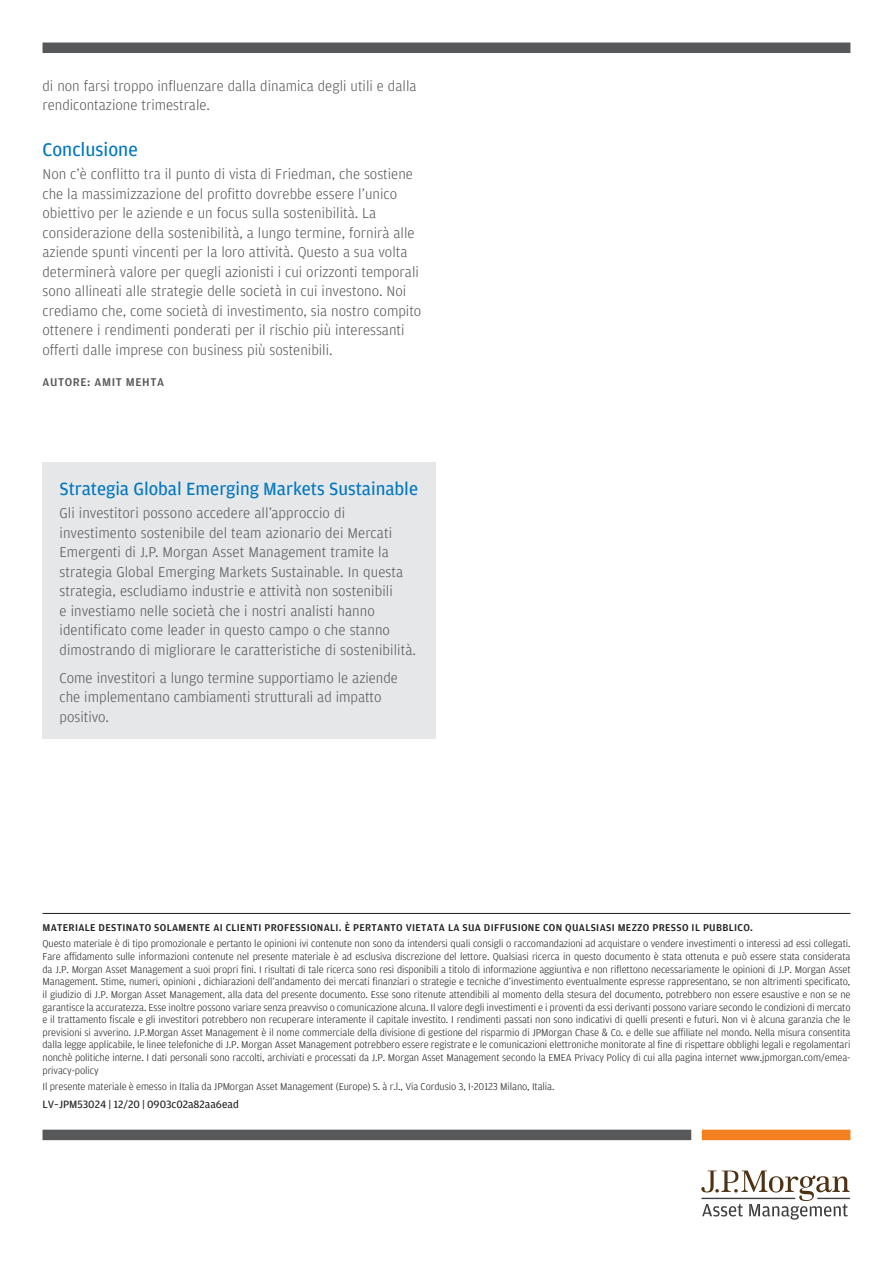
<style>
.page{position:relative;width:893px;height:1263px;background:#fff}
.page>*{position:absolute;margin:0;border:0;box-sizing:border-box;transform-origin:0 0}
.t1{font:19.5px "Amplitude";color:#0077bf}
.Sub_Head{font:18.75px "Amplitude";color:#0077bf}
.Body_Copy{font:300 15px/19.5px "Amplitude";color:#57585a}
.t2{font:500 12px "Amplitude";letter-spacing:.05em;color:#57585a}
.Product_Code_Number{font:11.25px "Amplitude";color:#231f20}
.Disclaimer{font:300 10.5px/12.6px "Amplitude";letter-spacing:-.01em;color:#231f20;text-align:justify}
.Disclaimer-2{font:500 10.5px "Amplitude";letter-spacing:.03em;color:#231f20}
</style>
<div class="page">
<div style="left:43px;top:43px;width:807px;height:10px;background:#57585a"></div>
<div style="left:43px;top:1130px;width:648px;height:10px;background:#57585a"></div>
<div style="left:702px;top:1130px;width:148px;height:10px;background:#f58021"></div>
<hr style="left:817px;top:1198px;width:33px;height:1px;background:#3e3e3f">
<svg style="left:701px;top:1170px;width:148px;height:50px"></svg>
<hr style="left:43px;top:913px;width:807px;height:1px;background:#231f20">
<div style="left:43px;top:463px;width:393px;height:276px;background:#e6e7e9"></div>
<p class="Body_Copy" style="left:43px;top:75px;width:376px">di non farsi troppo influenzare dalla dinamica degli utili e dalla rendicontazione trimestrale.</p>
<p class="t1" style="left:43px;top:137px;width:97px">Conclusione</p>
<p class="Body_Copy" style="left:43px;top:164px;width:380px">Non c’è conflitto tra il punto di vista di Friedman, che sostiene che la massimizzazione del profitto dovrebbe essere l’unico obiettivo per le aziende e un focus sulla sostenibilità. La considerazione della sostenibilità, a lungo termine, fornirà alle aziende spunti vincenti per la loro attività. Questo a sua volta determinerà valore per quegli azionisti i cui orizzonti temporali sono allineati alle strategie delle società in cui investono. Noi crediamo che, come società di investimento, sia nostro compito ottenere i rendimenti ponderati per il rischio più interessanti offerti dalle imprese con business più sostenibili.</p>
<p class="t2" style="left:43px;top:375px;width:123px">AUTORE: AMIT MEHTA</p>
<p class="Sub_Head" style="left:60px;top:477px;width:360px">Strategia Global Emerging Markets Sustainable</p>
<p class="Body_Copy" style="left:60px;top:503px;width:358px">Gli investitori possono accedere all’approccio di investimento sostenibile del team azionario dei Mercati Emergenti di J.P. Morgan Asset Management tramite la strategia Global Emerging Markets Sustainable. In questa strategia, escludiamo industrie e attività non sostenibili<br>e investiamo nelle società che i nostri analisti hanno identificato come leader in questo campo o che stanno dimostrando di migliorare le caratteristiche di sostenibilità.</p>
<p class="Body_Copy" style="left:60px;top:668px;width:340px">Come investitori a lungo termine supportiamo le aziende che implementano cambiamenti strutturali ad impatto positivo.</p>
<p class="Disclaimer-2" style="left:43px;top:920px;width:712px">MATERIALE DESTINATO SOLAMENTE AI CLIENTI PROFESSIONALI. È PERTANTO VIETATA LA SUA DIFFUSIONE CON QUALSIASI MEZZO PRESSO IL PUBBLICO.</p>
<p class="Disclaimer" style="left:43px;top:937px;width:809px">Questo materiale è di tipo promozionale e pertanto le opinioni ivi contenute non sono da intendersi quali consigli o raccomandazioni ad acquistare o vendere investimenti o interessi ad essi collegati.<br>Fare affidamento sulle informazioni contenute nel presente materiale è ad esclusiva discrezione del lettore. Qualsiasi ricerca in questo documento è stata ottenuta e può essere stata considerata da J.P. Morgan Asset Management a suoi propri fini. I risultati di tale ricerca sono resi disponibili a titolo di informazione aggiuntiva e non riflettono necessariamente le opinioni di J.P. Morgan Asset Management. Stime, numeri, opinioni , dichiarazioni dell’andamento dei mercati finanziari o strategie e tecniche d’investimento eventualmente espresse rappresentano, se non altrimenti specificato, il giudizio di J.P. Morgan Asset Management, alla data del presente documento. Esse sono ritenute attendibili al momento della stesura del documento, potrebbero non essere esaustive e non se ne garantisce la accuratezza. Esse inoltre possono variare senza preavviso o comunicazione alcuna. Il valore degli investimenti e i proventi da essi derivanti possono variare secondo le condizioni di mercato e il trattamento fiscale e gli investitori potrebbero non recuperare interamente il capitale investito. I rendimenti passati non sono indicativi di quelli presenti e futuri. Non vi è alcuna garanzia che le previsioni si avverino. J.P.Morgan Asset Management è il nome commerciale della divisione di gestione del risparmio di JPMorgan Chase &amp; Co. e delle sue affiliate nel mondo. Nella misura consentita dalla legge applicabile, le linee telefoniche di J.P. Morgan Asset Management potrebbero essere registrate e le comunicazioni elettroniche monitorate al fine di rispettare obblighi legali e regolamentari nonchè politiche interne. I dati personali sono raccolti, archiviati e processati da J.P. Morgan Asset Management secondo la EMEA Privacy Policy di cui alla pagina internet www.jpmorgan.com/emea&shy;privacy-policy</p>
<p class="Disclaimer" style="left:43px;top:1080px;width:513px">Il presente materiale è emesso in Italia da JPMorgan Asset Management (Europe) S. à r.l., Via Cordusio 3, I-20123 Milano, Italia.</p>
<p class="Product_Code_Number" style="left:43px;top:1097px;width:198px">LV–JPM53024 | 12/20 | 0903c02a82aa6ead</p>
</div>
